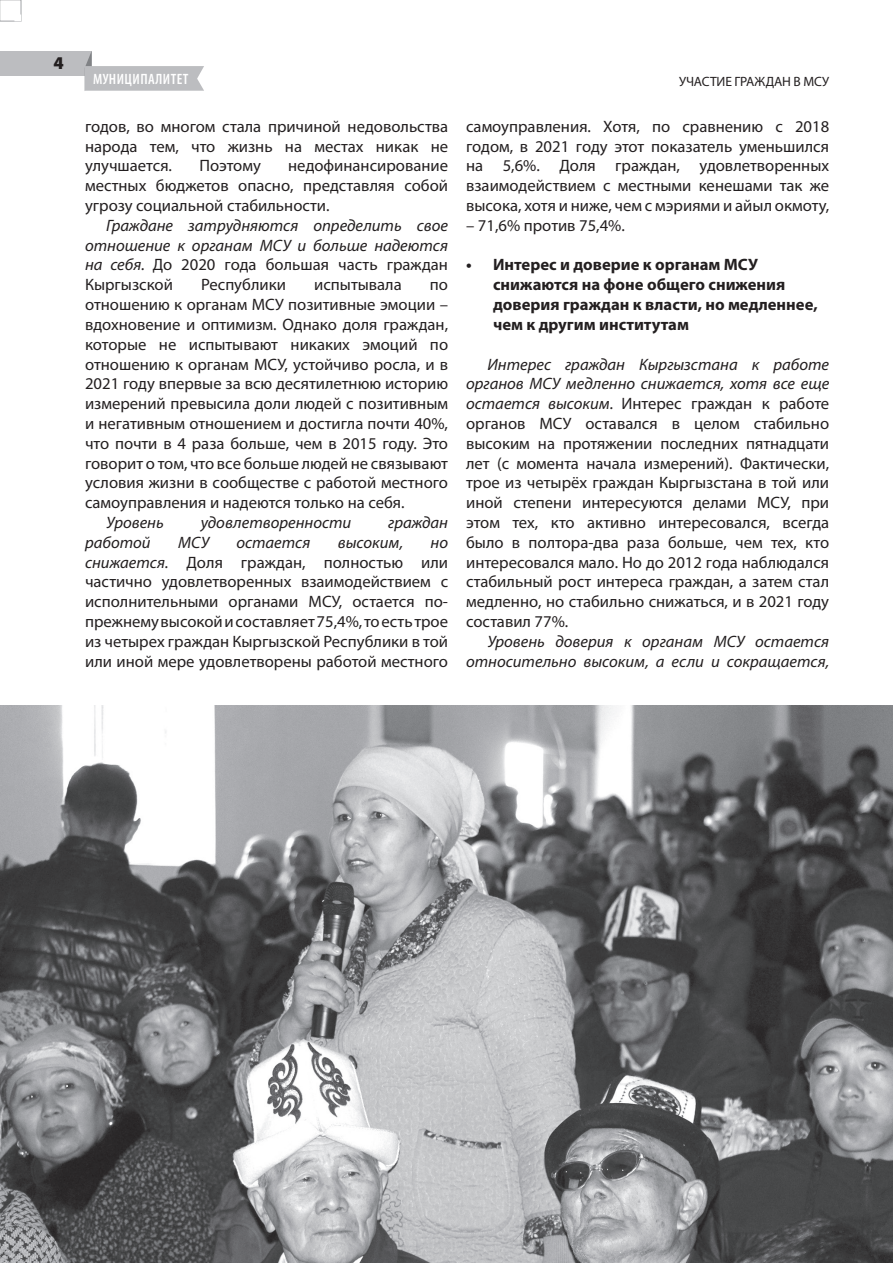
<style>
.page{position:relative;width:893px;height:1263px;background:#fff}
.page>*{position:absolute;margin:0;border:0;box-sizing:border-box;transform-origin:0 0}
.t1{font:900 18px "Myriad Pro";color:#231f20}
.t2{font:16.5px/19.8px "Myriad Pro";color:#231f20;text-align:justify}
.t3{font:italic 16.5px/19.8px "Myriad Pro";color:#231f20;text-align:justify}
.t4{font:700 16.5px/19.8px "Myriad Pro";color:#231f20}
.t5{font:600 condensed 15px "Myriad Pro";letter-spacing:.03em;color:#fff}
.t6{font:13.5px "Myriad Pro";letter-spacing:-.01em;color:#231f20}
.s1{font-style:normal}
.s2{font-style:italic}
</style>
<div class="page">
<div style="left:0;top:0;width:21px;height:21px;border:1px solid #a1a3a6"></div>
<div style="left:14px;top:15px;width:7px;height:6px;background:#fff"></div>
<div style="left:0;top:51px;width:92px;height:24px;background:#bcbdc0"></div>
<svg style="left:85px;top:51px;width:119px;height:40px"></svg>
<img style="left:0;top:706px;width:893px;height:557px">
<p class="t1" style="left:53px;top:51px;width:12px">4</p>
<p class="t5" style="left:93px;top:70px;width:97px">МУНИЦИПАЛИТЕТ</p>
<p class="t2" style="left:85px;top:116px;width:365px">годов, во многом стала причиной недовольства народа тем, что жизнь на местах никак не улучшается.</p>
<p class="t2" style="left:85px;top:156px;width:365px;text-indent:203px">недофинансирование местных бюджетов опасно, представляя собой угрозу социальной стабильности.</p>
<p class="t3" style="left:85px;top:215px;width:365px;text-indent:21px">Граждане затрудняются определить свое отношение к органам МСУ и больше надеются на себя. <span class="s1">До 2020 года большая часть граждан Кыргызской</span></p>
<p class="t2" style="left:199px;top:156px;width:63px">Поэтому</p>
<p class="t2" style="left:201px;top:275px;width:86px">Республики</p>
<p class="t2" style="left:314px;top:275px;width:89px">испытывала</p>
<p class="t2" style="left:85px;top:275px;width:365px;text-indent:345px">по отношению к органам МСУ позитивные эмоции – вдохновение и оптимизм. Однако доля граждан, которые не испытывают никаких эмоций по отношению к органам МСУ, устойчиво росла, и в 2021 году впервые за всю десятилетнюю историю измерений превысила доли людей с позитивным и негативным отношением и достигла почти 40%, что почти в 4 раза больше, чем в 2015 году. Это говорит о том, что все больше людей не связывают условия жизни в сообществе с работой местного самоуправления и надеются только на себя.</p>
<p class="t3" style="left:106px;top:512px;width:59px">Уровень</p>
<p class="t3" style="left:201px;top:512px;width:152px">удовлетворенности</p>
<p class="t3" style="left:388px;top:512px;width:61px">граждан</p>
<p class="t3" style="left:85px;top:532px;width:67px">работой</p>
<p class="t3" style="left:178px;top:532px;width:32px">МСУ</p>
<p class="t3" style="left:236px;top:532px;width:76px">остается</p>
<p class="t3" style="left:338px;top:532px;width:67px">высоким,</p>
<p class="t2" style="left:85px;top:532px;width:365px;text-indent:346px"><span class="s2">но снижается.</span> Доля граждан, полностью или частично удовлетворенных взаимодействием с исполнительными органами МСУ, остается по&shy;прежнему высокой и составляет 75,4%, то есть трое из четырех граждан Кыргызской Республики в той или иной мере удовлетворены работой местного</p>
<p class="t6" style="left:679px;top:73px;width:152px">УЧАСТИЕ ГРАЖДАН В МСУ</p>
<p class="t2" style="left:466px;top:116px;width:365px">самоуправления. Хотя, по сравнению с 2018 годом, в 2021 году этот показатель уменьшился на 5,6%. Доля граждан, удовлетворенных взаимодействием с местными кенешами так же высока, хотя и ниже, чем с мэриями и айыл окмоту,</p>
<p class="t2" style="left:466px;top:215px;width:160px">– 71,6% против 75,4%.</p>
<p class="t4" style="left:493px;top:254px;width:326px;text-indent:-27px">• Интерес и доверие к органам МСУ снижаются на фоне общего снижения доверия граждан к власти, но медленнее, чем к другим институтам</p>
<p class="t2" style="left:466px;top:354px;width:365px;text-indent:21px"><span class="s2">Интерес граждан Кыргызстана к работе органов МСУ медленно снижается, хотя все еще остается высоким.</span> Интерес граждан к работе органов МСУ оставался в целом стабильно высоким на протяжении последних пятнадцати лет (с момента начала измерений). Фактически, трое из четырёх граждан Кыргызстана в той или иной степени интересуются делами МСУ, при этом тех, кто активно интересовался, всегда было в полтора-два раза больше, чем тех, кто интересовался мало. Но до 2012 года наблюдался стабильный рост интереса граждан, а затем стал медленно, но стабильно снижаться, и в 2021 году составил 77%.</p>
<p class="t3" style="left:466px;top:631px;width:365px;text-align:right">Уровень доверия к органам МСУ остается относительно высоким, а если и сокращается,</p>
</div>
